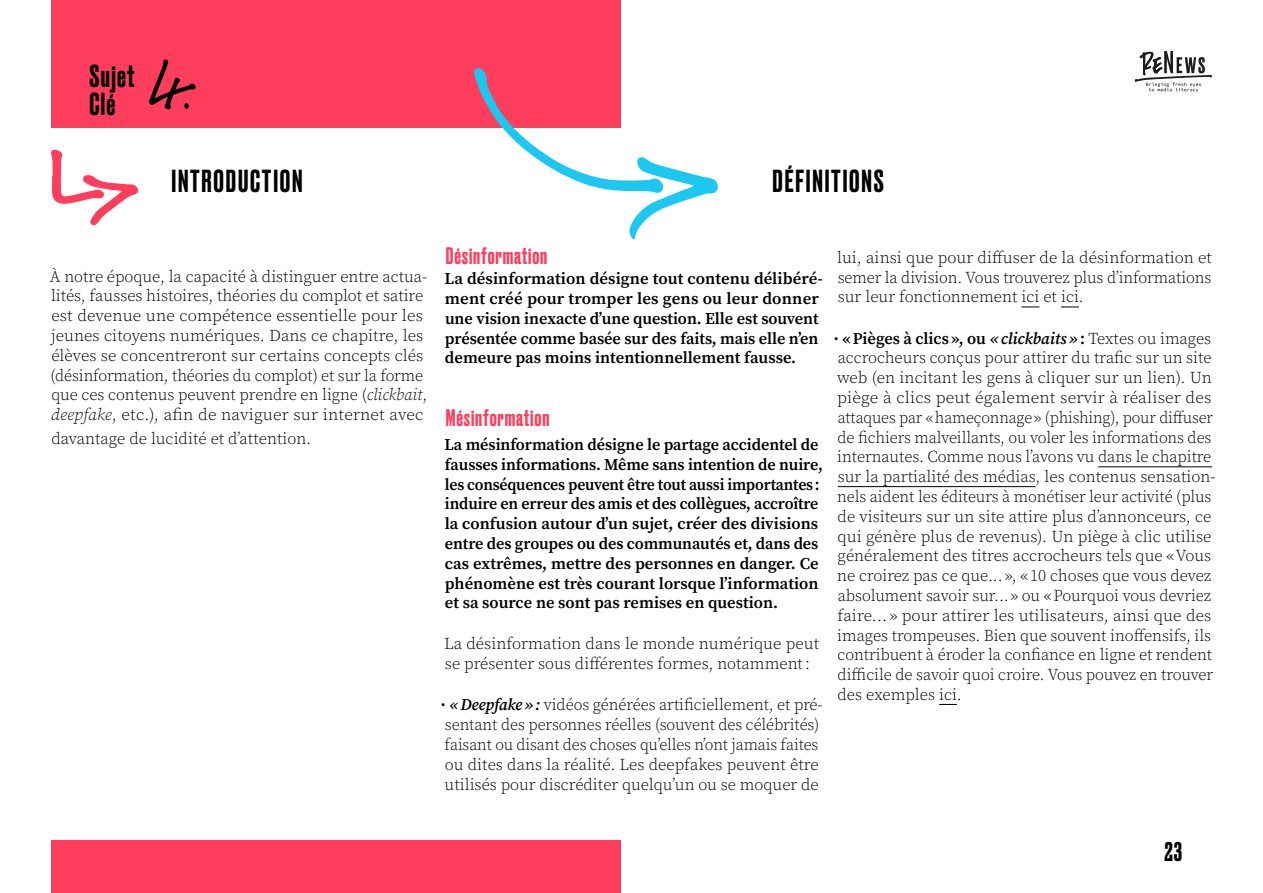
<style>
.page{position:relative;width:1263px;height:893px;background:#fff}
.page>*{position:absolute;margin:0;border:0;box-sizing:border-box;transform-origin:0 0}
.t1{font:500 30px "Druk";letter-spacing:.06em;color:#000}
.t2{font:500 30px/28.5px "Druk";letter-spacing:.04em;color:#000}
.t3{font:500 25.5px "Druk";color:#000}
.t4{font:500 22.5px "Druk";letter-spacing:.04em;color:#ff3d5c}
.t5{font:300 16.5px/19.8px "Source Serif Pro";color:#000}
.t6{font:600 16.5px/19.8px "Source Serif Pro";letter-spacing:-.005em;color:#000}
.s1{font-style:italic}
.s2{font-weight:600;font-style:italic}
.s3{font-weight:600}
</style>
<div class="page">
<svg style="left:1134px;top:51px;width:78px;height:41px"></svg>
<div style="left:51px;top:0;width:570px;height:128px;background:#ff3d5c"></div>
<div style="left:51px;top:841px;width:570px;height:52px;background:#ff3d5c"></div>
<svg style="left:148px;top:59px;width:48px;height:51px"></svg>
<svg style="left:1021px;top:307px;width:18px;height:1px"></svg>
<svg style="left:1061px;top:307px;width:18px;height:1px"></svg>
<hr style="left:1098px;top:467px;width:114px;height:1px;background:#000">
<hr style="left:838px;top:486px;width:197px;height:1px;background:#000">
<svg style="left:939px;top:704px;width:18px;height:1px"></svg>
<svg style="left:474px;top:68px;width:244px;height:171px"></svg>
<svg style="left:51px;top:149px;width:88px;height:77px"></svg>
<p class="t2" style="left:90px;top:60px;width:46px">Sujet<br>Clé</p>
<p class="t1" style="left:171px;top:161px;width:133px">INTRODUCTION</p>
<p class="t1" style="left:773px;top:161px;width:113px">DÉFINITIONS</p>
<p class="t5" style="left:50px;top:266px;width:379px">À notre époque, la capacité à distinguer entre actua&shy;lités, fausses histoires, théories du complot et satire est devenue une compétence essentielle pour les jeunes citoyens numériques. Dans ce chapitre, les élèves se concentreront sur certains concepts clés (désinformation, théories du complot) et sur la forme que ces contenus peuvent prendre en ligne (<span class="s1">clickbait</span>, <span class="s1">deepfake</span>, etc.), afin de naviguer sur internet avec</p>
<p class="t5" style="left:51px;top:428px;width:261px">davantage de lucidité et d’attention.</p>
<p class="t4" style="left:446px;top:241px;width:103px">Désinformation</p>
<p class="t6" style="left:444px;top:269px;width:380px">La désinformation désigne tout contenu délibéré&shy;ment créé pour tromper les gens ou leur donner une vision inexacte d’une question. Elle est souvent présentée comme basée sur des faits, mais elle n’en demeure pas moins intentionnellement fausse.</p>
<p class="t4" style="left:446px;top:402px;width:105px">Mésinformation</p>
<p class="t6" style="left:444px;top:434px;width:380px">La mésinformation désigne le partage accidentel de fausses informations. Même sans intention de nuire, les conséquences peuvent être tout aussi importantes: induire en erreur des amis et des collègues, accroître la confusion autour d’un sujet, créer des divisions entre des groupes ou des communautés et, dans des cas extrêmes, mettre des personnes en danger. Ce phénomène est très courant lorsque l’information et sa source ne sont pas remises en question.</p>
<p class="t5" style="left:444px;top:634px;width:377px">La désinformation dans le monde numérique peut se présenter sous différentes formes, notamment:</p>
<p class="t5" style="left:441px;top:695px;width:383px">• <span class="s2">« Deepfake » :</span> vidéos générées artificiellement, et pré&shy;sentant des personnes réelles (souvent des célébrités) faisant ou disant des choses qu’elles n’ont jamais faites ou dites dans la réalité. Les deepfakes peuvent être utilisés pour discréditer quelqu’un ou se moquer de</p>
<p class="t5" style="left:837px;top:248px;width:376px;text-align:justify">lui, ainsi que pour diffuser de la désinformation et semer la division. Vous trouverez plus d’informations sur leur fonctionnement ici et ici.</p>
<p class="t5" style="left:834px;top:328px;width:383px">• <span class="s3">«Pièges à clics», ou</span> <span class="s2">« clickbaits »</span><span class="s3">:</span> Textes ou images accrocheurs conçus pour attirer du trafic sur un site web (en incitant les gens à cliquer sur un lien). Un piège à clics peut également servir à réaliser des attaques par «hameçonnage» (phishing), pour diffuser de fichiers malveillants, ou voler les informations des internautes. Comme nous l’avons vu dans le chapitre sur la partialité des médias, les contenus sensation&shy;nels aident les éditeurs à monétiser leur activité (plus de visiteurs sur un site attire plus d’annonceurs, ce qui génère plus de revenus). Un piège à clic utilise généralement des titres accrocheurs tels que «Vous ne croirez pas ce que...», «10 choses que vous devez absolument savoir sur...» ou «Pourquoi vous devriez faire... » pour attirer les utilisateurs, ainsi que des images trompeuses. Bien que souvent inoffensifs, ils contribuent à éroder la confiance en ligne et rendent difficile de savoir quoi croire. Vous pouvez en trouver des exemples ici.</p>
<h2 class="t3" style="left:1164px;top:834px;width:19px">23</h2>
</div>
